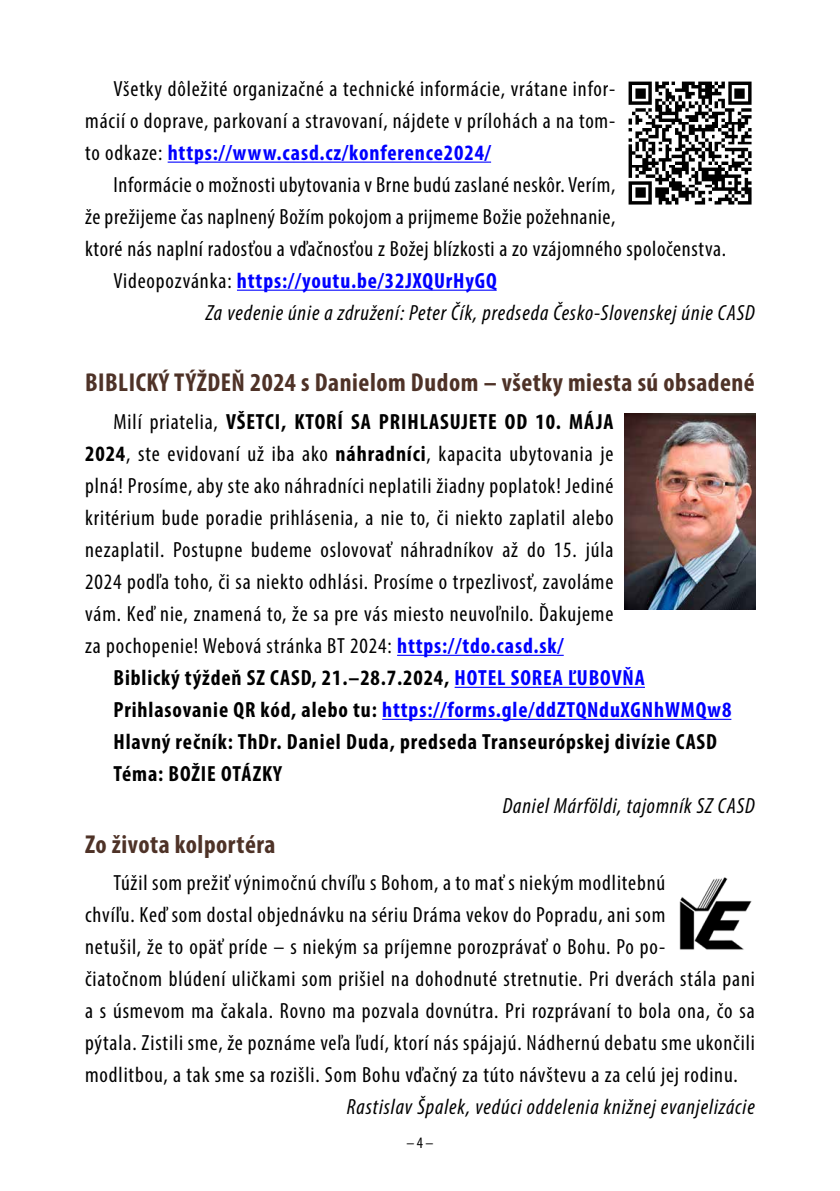
<style>
.page{position:relative;width:840px;height:1191px;background:#fff}
.page>*{position:absolute;margin:0;border:0;box-sizing:border-box;transform-origin:0 0}
.t1{font:700 condensed 26px "Myriad Pro";letter-spacing:.02em;color:#4e3227}
.t2{font:condensed 22px/32px "Myriad Pro";letter-spacing:.04em;color:#000;text-align:justify}
.t3{font:700 condensed 22px/32px "Myriad Pro";letter-spacing:.04em;color:#000}
.t4{font:italic condensed 22px "Myriad Pro";letter-spacing:.04em;color:#000}
.t5{font:700 condensed 22px "Myriad Pro";letter-spacing:.04em;color:#00f}
.t6{font:condensed 16px "Myriad Pro";color:#000}
.s1{font-weight:700;color:#00f}
.s2{font-weight:400;color:#000}
.s3{font-weight:700}
.s4{color:#00f}
</style>
<div class="page">
<hr style="left:167px;top:162px;width:324px;height:1px;background:#00f">
<hr style="left:237px;top:290px;width:259px;height:1px;background:#00f">
<hr style="left:397px;top:655px;width:166px;height:1px;background:#00f">
<hr style="left:454px;top:687px;width:190px;height:1px;background:#00f">
<hr style="left:382px;top:719px;width:349px;height:1px;background:#00f">
<img style="left:679px;top:877px;width:73px;height:73px">
<img style="left:628px;top:81px;width:124px;height:124px">
<img style="left:624px;top:413px;width:131px;height:197px">
<p class="t2" style="left:85px;top:72px;width:531px;text-indent:28px">Všetky dôležité organizačné a technické informácie, vrátane infor&shy;mácií o doprave, parkovaní a stravovaní, nájdete v prílohách a na tom&shy;to odkaze: <span class="s1">https://www.casd.cz/konference2024/</span></p>
<p class="t2" style="left:113px;top:168px;width:503px">Informácie o možnosti ubytovania v Brne budú zaslané neskôr. Verím,</p>
<p class="t2" style="left:85px;top:200px;width:531px">že prežijeme čas naplnený Božím pokojom a prijmeme Božie požehnanie,</p>
<p class="t2" style="left:85px;top:232px;width:642px">ktoré nás naplní radosťou a vďačnosťou z Božej blízkosti a zo vzájomného spoločenstva.</p>
<p class="t5" style="left:113px;top:267px;width:384px"><span class="s2">Videopozvánka:</span> https://youtu.be/32JXQUrHyGQ</p>
<p class="t4" style="left:205px;top:299px;width:550px">Za vedenie únie a združení: Peter Čík, predseda Česko-Slovenskej únie CASD</p>
<p class="t1" style="left:85px;top:366px;width:670px">BIBLICKÝ TÝŽDEŇ 2024 s Danielom Dudom – všetky miesta sú obsadené</p>
<p class="t2" style="left:85px;top:405px;width:529px;text-indent:28px">Milí priatelia, <span class="s3">VŠETCI, KTORÍ SA PRIHLASUJETE OD 10. MÁJA 2024</span>, ste evidovaní už iba ako <span class="s3">náhradníci</span>, kapacita ubytovania je plná! Prosíme, aby ste ako náhradníci neplatili žiadny poplatok! Jediné kritérium bude poradie prihlásenia, a nie to, či niekto zaplatil alebo nezaplatil. Postupne budeme oslovovať náhradníkov až do 15. júla 2024 podľa toho, či sa niekto odhlási. Prosíme o trpezlivosť, zavoláme vám. Keď nie, znamená to, že sa pre vás miesto neuvoľnilo. Ďakujeme za pochopenie! Webová stránka BT 2024: <span class="s1">https://tdo.casd.sk/</span></p>
<p class="t3" style="left:113px;top:661px;width:619px">Biblický týždeň SZ CASD, 21.–28.7.2024, <span class="s4">HOTEL SOREA ĽUBOVŇA </span>Prihlasovanie QR kód, alebo tu: <span class="s4">https://forms.gle/ddZTQNduXGNhWMQw8<br></span>Hlavný rečník: ThDr. Daniel Duda, predseda Transeurópskej divízie CASD Téma: BOŽIE OTÁZKY</p>
<p class="t4" style="left:502px;top:792px;width:253px">Daniel Márföldi, tajomník SZ CASD</p>
<p class="t1" style="left:85px;top:827px;width:192px">Zo života kolportéra</p>
<p class="t2" style="left:85px;top:866px;width:671px;text-align:left;text-indent:28px">Túžil som prežiť výnimočnú chvíľu s Bohom, a to mať s niekým modlitebnú<br>chvíľu. Keď som dostal objednávku na sériu Dráma vekov do Popradu, ani som<br>netušil, že to opäť príde – s niekým sa príjemne porozprávať o Bohu. Po po-<br>čiatočnom blúdení uličkami som prišiel na dohodnuté stretnutie. Pri dverách stála pani a s úsmevom ma čakala. Rovno ma pozvala dovnútra. Pri rozprávaní to bola ona, čo sa pýtala. Zistili sme, že poznáme veľa ľudí, ktorí nás spájajú. Nádhernú debatu sme ukončili modlitbou, a tak sme sa rozišli. Som Bohu vďačný za túto návštevu a za celú jej rodinu.</p>
<p class="t4" style="left:346px;top:1093px;width:409px">Rastislav Špalek, vedúci oddelenia knižnej evanjelizácie</p>
<p class="t6" style="left:406px;top:1133px;width:29px">– 4 –</p>
</div>
